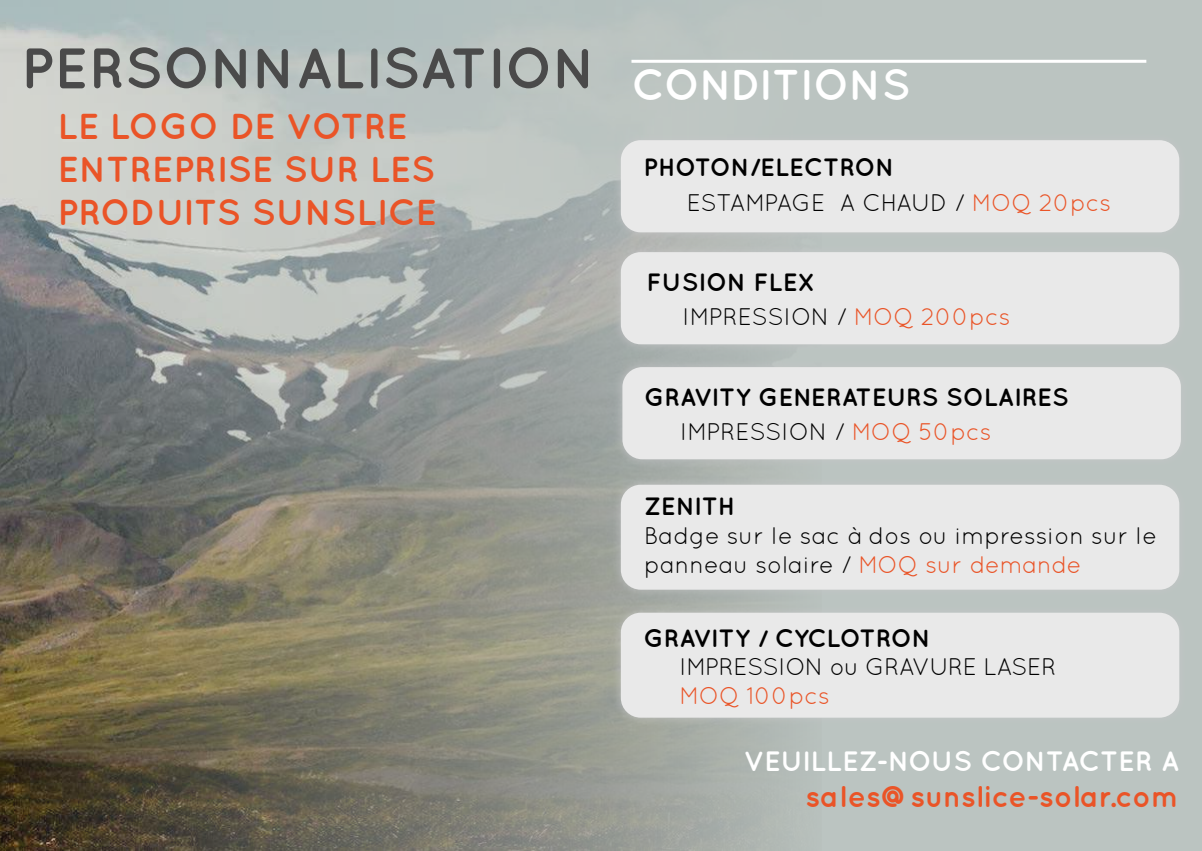
<style>
.page{position:relative;width:1202px;height:851px;background:#fff}
.page>*{position:absolute;margin:0;border:0;box-sizing:border-box;transform-origin:0 0}
.t1{font:700 57px "Quicksand";color:#4a4a4a}
.t2{font:700 43px "Quicksand";letter-spacing:-.02em;color:#fff}
.t3{font:700 36px/43.2px "Quicksand";color:#ea5427}
.t4{font:700 30px "Quicksand";color:#ea5427}
.t5{font:700 28px "Quicksand";letter-spacing:-.005em;color:#fff}
.t6{font:700 25px "Quicksand";color:#000}
.t7{font:700 25px "Quicksand";letter-spacing:-.02em;color:#000}
.t8{font:24px/28.8px "Quicksand";color:#000}
.t9{font:24px "Quicksand";color:#ea5427}
.s1{color:#ea5427}
.s2{font-size:24px}
</style>
<div class="page">
<div style="left:0;top:0;width:1202px;height:850px;background:#bbc4c1"></div>
<img style="left:0;top:0;width:821px;height:850px">
<hr style="left:631px;top:60px;width:515px;height:3px;background:#fff">
<div style="left:611px;top:131px;width:578px;height:111px;background:#c7c7c9;opacity:.75"></div>
<div style="left:621px;top:140px;width:558px;height:92px;background:#e9e9e9;border-radius:20px"></div>
<div style="left:611px;top:243px;width:578px;height:110px;background:#c7c7c9;opacity:.75"></div>
<div style="left:621px;top:252px;width:558px;height:92px;background:#e9e9e9;border-radius:20px"></div>
<div style="left:613px;top:357px;width:577px;height:111px;background:#c7c7c9;opacity:.75"></div>
<div style="left:622px;top:367px;width:559px;height:92px;background:#e9e9e9;border-radius:20px"></div>
<div style="left:611px;top:475px;width:578px;height:124px;background:#c7c7c9;opacity:.75"></div>
<div style="left:621px;top:484px;width:558px;height:105px;background:#e9e9e9;border-radius:20px"></div>
<div style="left:611px;top:603px;width:578px;height:124px;background:#c7c7c9;opacity:.75"></div>
<div style="left:621px;top:612px;width:558px;height:105px;background:#e9e9e9;border-radius:20px"></div>
<h1 class="t1" style="left:21px;top:34px;width:576px">PERSONNALISATION</h1>
<h3 class="t3" style="left:57px;top:104px;width:381px">LE LOGO DE VOTRE<br>ENTREPRISE SUR LES<br>PRODUITS SUNSLICE</h3>
<h2 class="t2" style="left:631px;top:59px;width:280px">CONDITIONS</h2>
<p class="t6" style="left:643px;top:152px;width:252px">PHOTON/ELECTRON</p>
<p class="t8" style="left:687px;top:188px;width:426px">ESTAMPAGE A CHAUD / <span class="s1">MOQ 20pcs</span></p>
<p class="t6" style="left:646px;top:267px;width:171px">FUSION FLEX</p>
<p class="t8" style="left:682px;top:302px;width:330px">IMPRESSION / <span class="s1">MOQ 200pcs</span></p>
<p class="t6" style="left:644px;top:382px;width:426px">GRAVITY GENERATEURS SOLAIRES</p>
<p class="t8" style="left:680px;top:417px;width:313px">IMPRESSION / <span class="s1">MOQ 50pcs</span></p>
<p class="t6" style="left:644px;top:491px;width:93px">ZENITH</p>
<p class="t8" style="left:644px;top:520px;width:514px">Badge sur le sac à dos ou impression sur le panneau solaire / <span class="s1">MOQ sur demande</span></p>
<p class="t7" style="left:643px;top:622px;width:289px">GRAVITY <span class="s2">/</span> CYCLOTRON</p>
<p class="t8" style="left:679px;top:652px;width:378px">IMPRESSION ou GRAVURE LASER</p>
<p class="t9" style="left:679px;top:682px;width:152px">MOQ 100pcs</p>
<p class="t5" style="left:744px;top:744px;width:437px">VEUILLEZ-NOUS CONTACTER A</p>
<p class="t4" style="left:805px;top:778px;width:375px">sales@sunslice-solar.com</p>
</div>
